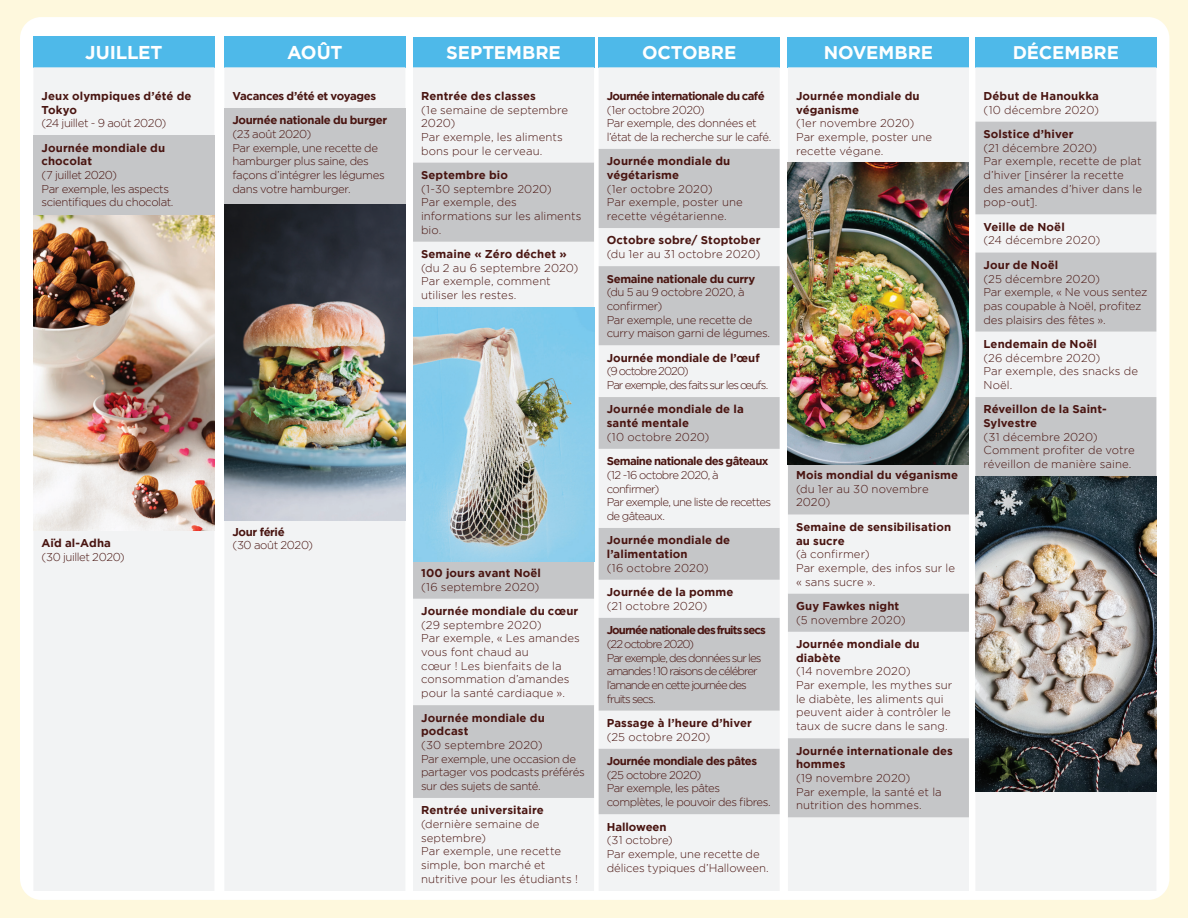
<style>
.page{position:relative;width:1188px;height:918px;background:#fef8dd}
.page>*{position:absolute;margin:0;border:0;box-sizing:border-box;transform-origin:0 0}
.t1{font:700 18.6px "Gotham";letter-spacing:-.005em;color:#fff}
.t2{font:700 18.3px "Gotham";letter-spacing:-.005em;color:#fff}
.t3{font:300 11.4px/13.6px "Gotham";letter-spacing:-.005em;color:#491511}
.t4{font:700 11.4px/13.6px "Gotham";letter-spacing:.01em;color:#491511}
.t5{font:300 11.4px/13.6px "Gotham";letter-spacing:-.03em;color:#491511}
.t6{font:300 11.4px/13.6px "Gotham";letter-spacing:-.08em;color:#491511}
.t7{font:300 11.4px/13.6px "Gotham";letter-spacing:-.035em;color:#491511}
.t8{font:700 11.4px/24.5px "Gotham";letter-spacing:-.03em;color:#491511}
.t9{font:300 11.4px/13.6px "Gotham";letter-spacing:-.055em;color:#491511}
.t10{font:300 11.4px/13.6px "Gotham";letter-spacing:-.04em;color:#491511}
.t11{font:700 11.4px "Gotham";letter-spacing:-.055em;color:#491511}
.t12{font:700 11.4px "Gotham";letter-spacing:-.08em;color:#491511}
.t13{font:700 11.4px "Gotham";letter-spacing:-.04em;color:#491511}
</style>
<div class="page">
<div style="left:20px;top:17px;width:1149px;height:883px;background:#fff;border-radius:21px"></div>
<div style="left:33px;top:37px;width:181px;height:31px;background:#4eb9e9"></div>
<div style="left:413px;top:37px;width:181px;height:30px;background:#4eb9e9"></div>
<div style="left:599px;top:37px;width:181px;height:30px;background:#4eb9e9"></div>
<div style="left:788px;top:37px;width:181px;height:30px;background:#4eb9e9"></div>
<div style="left:975px;top:37px;width:181px;height:30px;background:#4eb9e9"></div>
<div style="left:33px;top:67px;width:181px;height:824px;background:#f2f3f4"></div>
<div style="left:33px;top:135px;width:181px;height:396px;background:#c5c6c8"></div>
<img style="left:33px;top:215px;width:181px;height:316px">
<div style="left:224px;top:37px;width:181px;height:31px;background:#4eb9e9"></div>
<div style="left:224px;top:67px;width:181px;height:824px;background:#f2f3f4"></div>
<div style="left:224px;top:108px;width:181px;height:411px;background:#c5c6c8"></div>
<img style="left:224px;top:205px;width:181px;height:315px">
<div style="left:413px;top:67px;width:181px;height:824px;background:#f2f3f4"></div>
<svg style="left:413px;top:163px;width:181px;height:635px;fill:#c5c6c8"></svg>
<img style="left:413px;top:308px;width:181px;height:254px">
<div style="left:599px;top:67px;width:181px;height:824px;background:#f2f3f4"></div>
<svg style="left:599px;top:149px;width:181px;height:665px;fill:#c5c6c8"></svg>
<div style="left:975px;top:67px;width:181px;height:824px;background:#f2f3f4"></div>
<svg style="left:975px;top:122px;width:181px;height:354px;fill:#c5c6c8"></svg>
<div style="left:788px;top:67px;width:181px;height:824px;background:#f2f3f4"></div>
<svg style="left:788px;top:465px;width:181px;height:352px;fill:#f2f3f4"></svg>
<img style="left:788px;top:162px;width:181px;height:303px">
<img style="left:975px;top:476px;width:181px;height:316px">
<h1 class="t1" style="left:85px;top:42px;width:79px">JUILLET</h1>
<h2 class="t2" style="left:446px;top:42px;width:116px">SEPTEMBRE</h2>
<h2 class="t2" style="left:642px;top:42px;width:96px">OCTOBRE</h2>
<h2 class="t2" style="left:824px;top:42px;width:111px">NOVEMBRE</h2>
<h2 class="t2" style="left:1013px;top:42px;width:108px">DÉCEMBRE</h2>
<p class="t4" style="left:41px;top:89px;width:152px">Jeux olympiques d’été de<br>Tokyo</p>
<p class="t7" style="left:41px;top:116px;width:126px">(24 juillet - 9 août 2020)</p>
<p class="t4" style="left:41px;top:140px;width:125px">Journée mondiale du chocolat</p>
<p class="t7" style="left:41px;top:168px;width:134px">(7 juillet 2020)<br>Par exemple, les aspects scientifiques du chocolat.</p>
<h1 class="t1" style="left:287px;top:42px;width:57px">AOÛT</h1>
<p class="t8" style="left:232px;top:83px;width:156px">Vacances d’été et voyages<br>Journée nationale du burger</p>
<p class="t5" style="left:232px;top:127px;width:154px">(23 août 2020)<br>Par exemple, une recette de hamburger plus saine, des façons d’intégrer les légumes dans votre hamburger.</p>
<p class="t4" style="left:421px;top:89px;width:116px">Rentrée des classes</p>
<p class="t3" style="left:421px;top:103px;width:149px">(1e semaine de septembre<br>2020)<br>Par exemple, les aliments bons pour le cerveau.</p>
<p class="t4" style="left:421px;top:168px;width:88px">Septembre bio</p>
<p class="t3" style="left:421px;top:182px;width:162px">(1-30 septembre 2020)<br>Par exemple, des informations sur les aliments bio.</p>
<p class="t4" style="left:421px;top:247px;width:147px">Semaine « Zéro déchet »</p>
<p class="t3" style="left:421px;top:261px;width:159px">(du 2 au 6 septembre 2020)<br>Par exemple, comment utiliser les restes.</p>
<p class="t11" style="left:607px;top:89px;width:159px">Journée internationale du café</p>
<p class="t5" style="left:607px;top:103px;width:166px">(1er octobre 2020)<br>Par exemple, des données et l’état de la recherche sur le café.</p>
<p class="t4" style="left:607px;top:154px;width:125px">Journée mondiale du végétarisme</p>
<p class="t3" style="left:607px;top:182px;width:138px">(1er octobre 2020)<br>Par exemple, poster une recette végétarienne.</p>
<p class="t4" style="left:607px;top:233px;width:155px">Octobre sobre/ Stoptober</p>
<p class="t3" style="left:607px;top:247px;width:155px">(du 1er au 31 octobre 2020)</p>
<p class="t8" style="left:607px;top:266px;width:150px">Semaine nationale du curry</p>
<p class="t5" style="left:607px;top:285px;width:165px">(du 5 au 9 octobre 2020, à confirmer)<br>Par exemple, une recette de curry maison garni de légumes.</p>
<p class="t4" style="left:607px;top:350px;width:155px">Journée mondiale de l’œuf</p>
<p class="t6" style="left:607px;top:364px;width:163px">(9 octobre 2020)<br>Par exemple, des faits sur les œufs.</p>
<p class="t4" style="left:607px;top:402px;width:139px">Journée mondiale de la santé mentale</p>
<p class="t3" style="left:607px;top:430px;width:104px">(10 octobre 2020)</p>
<p class="t11" style="left:607px;top:455px;width:163px">Semaine nationale des gâteaux</p>
<p class="t9" style="left:607px;top:468px;width:166px">(12 -16 octobre 2020, à confirmer)<br>Par exemple, une liste de recettes de gâteaux.</p>
<p class="t4" style="left:607px;top:533px;width:125px">Journée mondiale de l’alimentation</p>
<p class="t3" style="left:607px;top:561px;width:103px">(16 octobre 2020)</p>
<p class="t4" style="left:607px;top:585px;width:128px">Journée de la pomme</p>
<p class="t3" style="left:607px;top:599px;width:102px">(21 octobre 2020)</p>
<p class="t12" style="left:607px;top:624px;width:161px">Journée nationale des fruits secs</p>
<p class="t6" style="left:607px;top:637px;width:156px">(22 octobre 2020)<br>Par exemple, des données sur les amandes ! 10 raisons de célébrer l’amande en cette journée des fruits secs.</p>
<p class="t4" style="left:607px;top:716px;width:147px">Passage à l’heure d’hiver</p>
<p class="t3" style="left:607px;top:730px;width:105px">(25 octobre 2020)</p>
<p class="t13" style="left:607px;top:754px;width:152px">Journée mondiale des pâtes</p>
<p class="t10" style="left:607px;top:768px;width:166px">(25 octobre 2020)<br>Par exemple, les pâtes complètes, le pouvoir des fibres.</p>
<p class="t4" style="left:607px;top:819px;width:61px">Halloween</p>
<p class="t3" style="left:607px;top:833px;width:164px">(31 octobre)<br>Par exemple, une recette de délices typiques d’Halloween.</p>
<p class="t4" style="left:983px;top:89px;width:117px">Début de Hanoukka</p>
<p class="t3" style="left:983px;top:103px;width:117px">(10 décembre 2020)</p>
<p class="t4" style="left:983px;top:127px;width:92px">Solstice d’hiver</p>
<p class="t3" style="left:983px;top:141px;width:160px">(21 décembre 2020)<br>Par exemple, recette de plat d’hiver [insérer la recette des amandes d’hiver dans le pop-out].</p>
<p class="t4" style="left:983px;top:220px;width:83px">Veille de Noël</p>
<p class="t3" style="left:983px;top:233px;width:118px">(24 décembre 2020)</p>
<p class="t4" style="left:983px;top:258px;width:76px">Jour de Noël</p>
<p class="t3" style="left:983px;top:272px;width:165px">(25 décembre 2020)<br>Par exemple, « Ne vous sentez pas coupable à Noël, profitez des plaisirs des fêtes ».</p>
<p class="t4" style="left:983px;top:337px;width:115px">Lendemain de Noël</p>
<p class="t3" style="left:983px;top:351px;width:156px">(26 décembre 2020)<br>Par exemple, des snacks de<br>Noël.</p>
<p class="t4" style="left:983px;top:402px;width:125px">Réveillon de la Saint-<br>Sylvestre</p>
<p class="t3" style="left:983px;top:430px;width:153px">(31 décembre 2020)<br>Comment profiter de votre réveillon de manière saine.</p>
<p class="t4" style="left:796px;top:89px;width:125px">Journée mondiale du véganisme</p>
<p class="t3" style="left:796px;top:116px;width:138px">(1er novembre 2020)<br>Par exemple, poster une recette végane.</p>
<p class="t4" style="left:796px;top:468px;width:164px">Mois mondial du véganisme</p>
<p class="t3" style="left:796px;top:482px;width:134px">(du 1er au 30 novembre<br>2020)</p>
<p class="t4" style="left:796px;top:520px;width:157px">Semaine de sensibilisation au sucre</p>
<p class="t3" style="left:796px;top:547px;width:161px">(à confirmer)<br>Par exemple, des infos sur le « sans sucre ».</p>
<p class="t4" style="left:796px;top:599px;width:105px">Guy Fawkes night</p>
<p class="t3" style="left:796px;top:613px;width:111px">(5 novembre 2020)</p>
<p class="t4" style="left:796px;top:637px;width:125px">Journée mondiale du diabète</p>
<p class="t3" style="left:796px;top:664px;width:158px">(14 novembre 2020)<br>Par exemple, les mythes sur le diabète, les aliments qui peuvent aider à contrôler le taux de sucre dans le sang.</p>
<p class="t4" style="left:796px;top:743px;width:158px">Journée internationale des hommes</p>
<p class="t3" style="left:796px;top:771px;width:147px">(19 novembre 2020)<br>Par exemple, la santé et la nutrition des hommes.</p>
<p class="t8" style="left:232px;top:519px;width:54px">Jour férié</p>
<p class="t5" style="left:232px;top:538px;width:82px">(30 août 2020)</p>
<p class="t4" style="left:41px;top:536px;width:71px">Aïd al-Adha</p>
<p class="t7" style="left:41px;top:550px;width:85px">(30 juillet 2020)</p>
<p class="t4" style="left:421px;top:566px;width:121px">100 jours avant Noël</p>
<p class="t3" style="left:421px;top:580px;width:120px">(16 septembre 2020)</p>
<p class="t4" style="left:421px;top:604px;width:159px">Journée mondiale du cœur</p>
<p class="t3" style="left:421px;top:618px;width:160px">(29 septembre 2020)<br>Par exemple, « Les amandes vous font chaud au<br>cœur ! Les bienfaits de la consommation d’amandes pour la santé cardiaque ».</p>
<p class="t4" style="left:421px;top:710px;width:125px">Journée mondiale du podcast</p>
<p class="t5" style="left:421px;top:738px;width:165px">(30 septembre 2020)<br>Par exemple, une occasion de partager vos podcasts préférés sur des sujets de santé.</p>
<p class="t4" style="left:421px;top:803px;width:124px">Rentrée universitaire</p>
<p class="t3" style="left:421px;top:817px;width:158px">(dernière semaine de septembre)<br>Par exemple, une recette simple, bon marché et nutritive pour les étudiants !</p>
</div>
